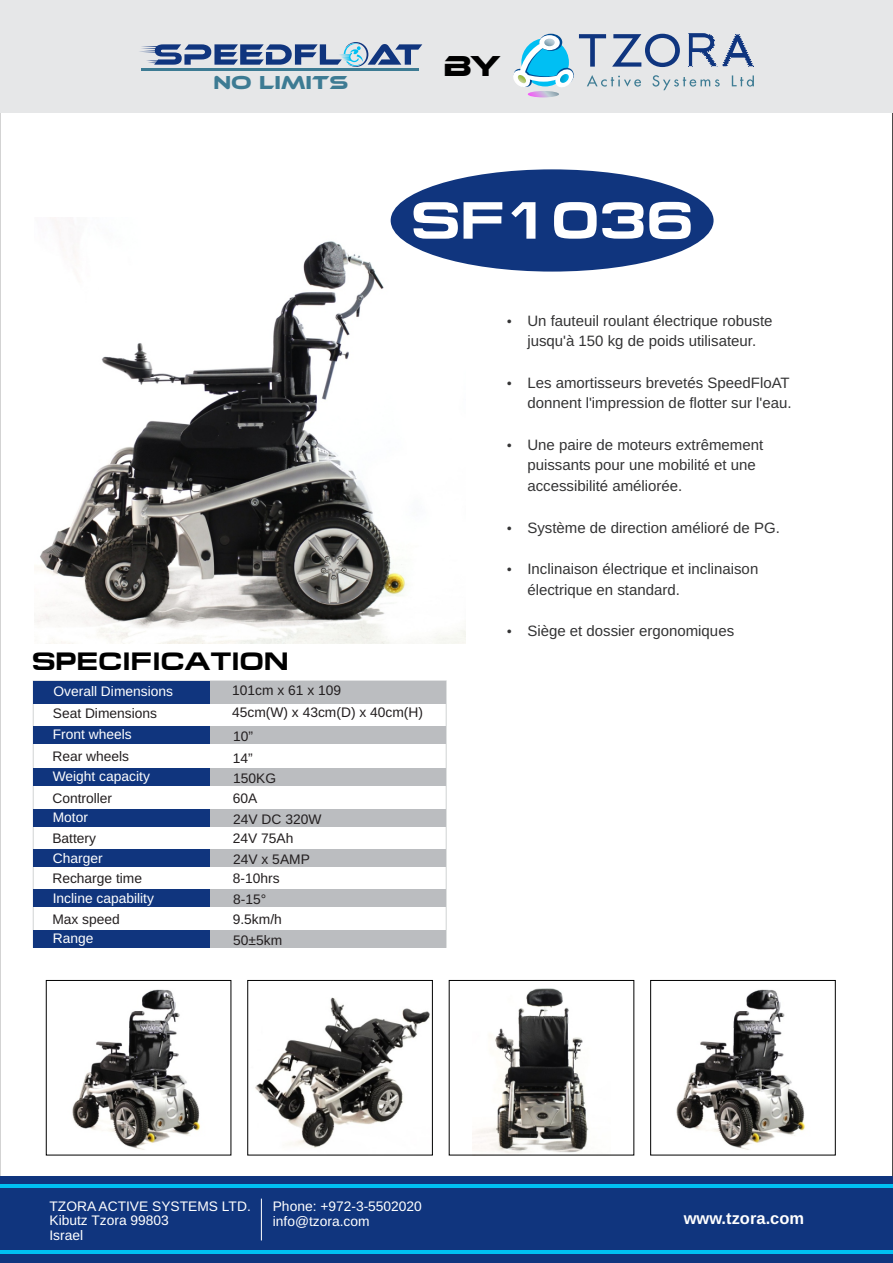
<style>
.page{position:relative;width:893px;height:1263px;background:#fff}
.page>*{position:absolute;margin:0;border:0;box-sizing:border-box;transform-origin:0 0}
.t1{font:700 52.5px "Federation";color:#fff}
.t2{font:29.85px "Ethnocentric Rg";color:#000}
.t3{font:700 25.2px "Federation";color:#000}
.t4{font:19.35px "Ethnocentric Rg";color:#3d7b93}
.t5{font:700 16.5px "Liberation Sans";color:#fff}
.t6{font:15px/20.7px "Liberation Sans";color:#343435}
.t7{font:13.8px/19.4px "Liberation Sans";color:#231f20}
.t8{font:13.8px/14.9px "Liberation Sans";color:#fff}
</style>
<div class="page">
<div style="left:33px;top:681px;width:413px;height:22px;background:#bbbdc0"></div>
<div style="left:33px;top:681px;width:176px;height:22px;background:#10357e"></div>
<div style="left:33px;top:726px;width:413px;height:18px;background:#bbbdc0"></div>
<div style="left:33px;top:726px;width:176px;height:18px;background:#10357e"></div>
<div style="left:0;top:0;width:893px;height:112px;background:#e6e7e8"></div>
<svg style="left:528px;top:91px;width:31px;height:6px"></svg>
<svg style="left:513px;top:34px;width:241px;height:56px"></svg>
<hr style="left:142px;top:69px;width:277px;height:2px;background:#3d7b93">
<svg style="left:139px;top:42px;width:283px;height:25px"></svg>
<img style="left:34px;top:217px;width:432px;height:427px">
<div style="left:391px;top:169px;width:323px;height:103px;background:#10357e;border-radius:50%"></div>
<img style="left:72px;top:989px;width:128px;height:161px">
<div style="left:46px;top:980px;width:185px;height:175px;border:1px solid #000"></div>
<img style="left:255px;top:997px;width:175px;height:151px">
<div style="left:247px;top:980px;width:186px;height:175px;border:1px solid #000"></div>
<img style="left:472px;top:988px;width:117px;height:165px">
<img style="left:676px;top:989px;width:129px;height:161px">
<div style="left:650px;top:980px;width:186px;height:175px;border:1px solid #000"></div>
<div style="left:33px;top:768px;width:413px;height:18px;background:#bbbdc0"></div>
<div style="left:33px;top:768px;width:176px;height:18px;background:#10357e"></div>
<div style="left:33px;top:809px;width:413px;height:17px;background:#bbbdc0"></div>
<div style="left:33px;top:809px;width:176px;height:17px;background:#10357e"></div>
<div style="left:33px;top:849px;width:413px;height:17px;background:#bbbdc0"></div>
<div style="left:33px;top:849px;width:176px;height:17px;background:#10357e"></div>
<div style="left:33px;top:889px;width:413px;height:18px;background:#bbbdc0"></div>
<div style="left:33px;top:930px;width:413px;height:17px;background:#bbbdc0"></div>
<div style="left:33px;top:889px;width:176px;height:18px;background:#10357e"></div>
<div style="left:33px;top:930px;width:176px;height:17px;background:#10357e"></div>
<div style="left:0;top:1176px;width:893px;height:87px;background:#10357e"></div>
<hr style="left:0;top:1184px;width:893px;height:3px;background:#00c0f3">
<hr style="left:0;top:1251px;width:893px;height:3px;background:#00c0f3">
<hr style="left:261px;top:1198px;width:1px;height:42px;background:#fff">
<p class="t4" style="left:213px;top:74px;width:136px">NO LIMITS</p>
<h2 class="t2" style="left:443px;top:53px;width:59px">By</h2>
<h1 class="t1" style="left:411px;top:191px;width:284px">SF1036</h1>
<p class="t6" style="left:527px;top:311px;width:247px">Un fauteuil roulant électrique robuste jusqu'à 150 kg de poids utilisateur.</p>
<p class="t6" style="left:527px;top:373px;width:266px">Les amortisseurs brevetés SpeedFloAT donnent l'impression de flotter sur l'eau.</p>
<p class="t6" style="left:527px;top:435px;width:237px">Une paire de moteurs extrêmement puissants pour une mobilité et une accessibilité améliorée.</p>
<p class="t6" style="left:527px;top:518px;width:254px">Système de direction amélioré de PG.</p>
<p class="t6" style="left:527px;top:560px;width:232px">Inclinaison électrique et inclinaison électrique en standard.</p>
<p class="t6" style="left:527px;top:622px;width:208px">Siège et dossier ergonomiques</p>
<h3 class="t3" style="left:32px;top:647px;width:258px">SPECIFICATION</h3>
<p class="t8" style="left:53px;top:685px;width:121px">Overall Dimensions</p>
<p class="t7" style="left:232px;top:682px;width:110px">101cm x 61 x 109</p>
<p class="t7" style="left:53px;top:705px;width:106px">Seat Dimensions</p>
<p class="t7" style="left:232px;top:704px;width:192px">45cm(W) x 43cm(D) x 40cm(H)</p>
<p class="t7" style="left:233px;top:749px;width:21px">14”</p>
<p class="t8" style="left:53px;top:727px;width:80px">Front wheels</p>
<p class="t7" style="left:233px;top:728px;width:21px">10”</p>
<p class="t7" style="left:52px;top:748px;width:78px">Rear wheels</p>
<p class="t8" style="left:53px;top:770px;width:99px">Weight capacity</p>
<p class="t7" style="left:233px;top:770px;width:44px">150KG</p>
<p class="t7" style="left:52px;top:790px;width:61px">Controller</p>
<p class="t7" style="left:233px;top:790px;width:26px">60A</p>
<p class="t8" style="left:53px;top:811px;width:37px">Motor</p>
<p class="t7" style="left:233px;top:811px;width:90px">24V DC 320W</p>
<p class="t7" style="left:52px;top:830px;width:45px">Battery</p>
<p class="t7" style="left:233px;top:830px;width:62px">24V 75Ah</p>
<p class="t8" style="left:53px;top:851px;width:51px">Charger</p>
<p class="t7" style="left:233px;top:851px;width:79px">24V x 5AMP<br>8-10hrs</p>
<p class="t7" style="left:233px;top:910px;width:51px">9.5km/h</p>
<p class="t7" style="left:52px;top:870px;width:91px">Recharge time</p>
<p class="t7" style="left:52px;top:911px;width:69px">Max speed</p>
<p class="t8" style="left:53px;top:892px;width:103px">Incline capability</p>
<p class="t8" style="left:53px;top:932px;width:42px">Range</p>
<p class="t7" style="left:233px;top:891px;width:35px">8-15°</p>
<p class="t7" style="left:233px;top:931px;width:50px">50±5km</p>
<p class="t8" style="left:49px;top:1199px;width:203px">TZORA ACTIVE SYSTEMS LTD.<br>Kibutz Tzora 99803<br>Israel</p>
<p class="t8" style="left:273px;top:1200px;width:151px">Phone: +972-3-5502020 info@tzora.com</p>
<p class="t5" style="left:684px;top:1212px;width:122px">www.tzora.com</p>
</div>
